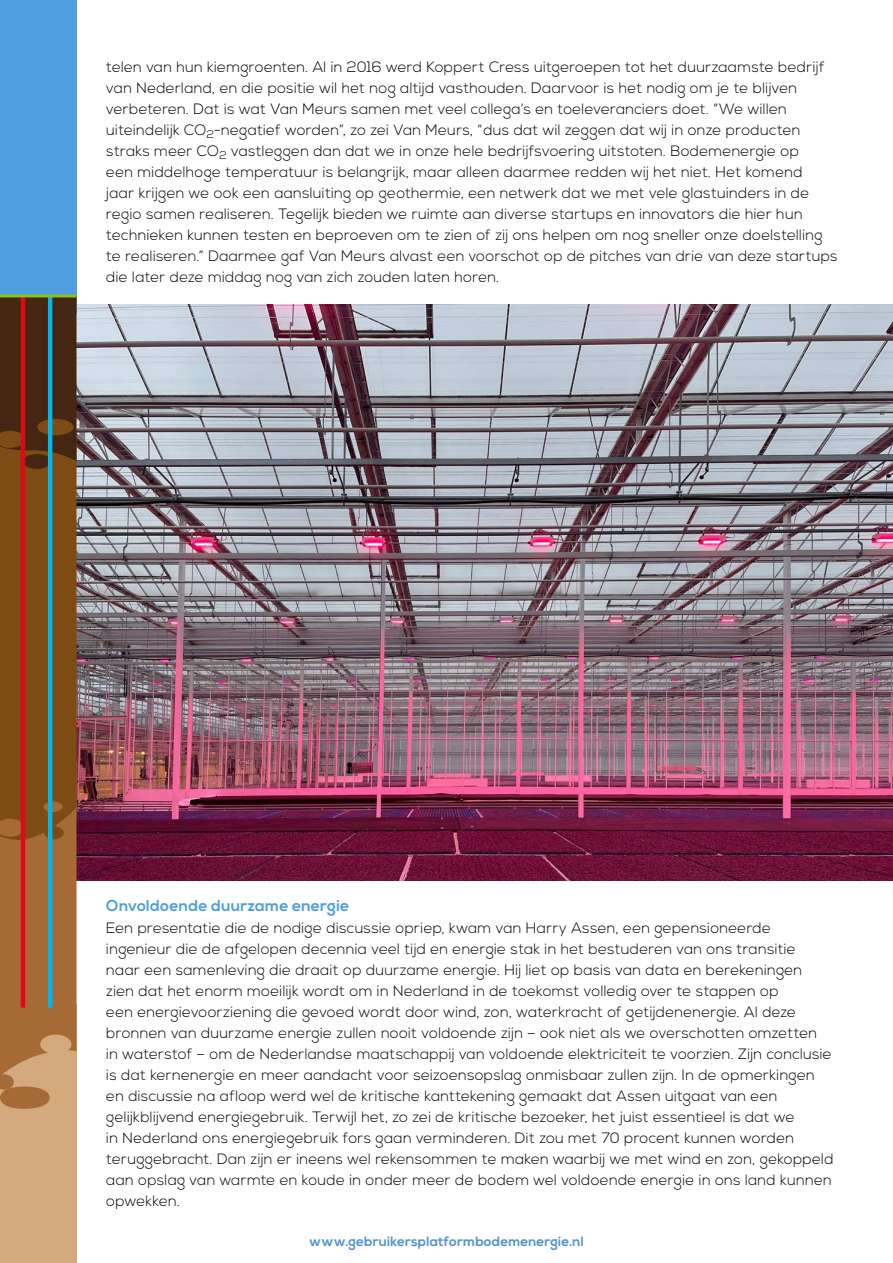
<style>
.page{position:relative;width:893px;height:1263px;background:#fff}
.page>*{position:absolute;margin:0;border:0;box-sizing:border-box;transform-origin:0 0}
.t1{font:700 15.75px "Nexa";letter-spacing:.015em;color:#4f9ede}
.t2{font:300 15px/21px "Nexa";letter-spacing:.015em;color:#000}
.t3{font:700 13.5px "Nexa";letter-spacing:.01em;color:#5392cd}
</style>
<div class="page">
<img style="left:77px;top:304px;width:816px;height:577px">
<div style="left:0;top:1004px;width:77px;height:259px;background:#d4a97d"></div>
<div style="left:0;top:0;width:77px;height:313px;background:#4f9ede"></div>
<svg style="left:0;top:297px;width:77px;height:793px;background:#825123"></svg>
<div style="left:40px;top:1035px;width:31px;height:19px;background:#d4a97d;border-radius:50%"></div>
<div style="left:23px;top:454px;width:28px;height:15px;background:#452612;border-radius:50%"></div>
<div style="left:0;top:1086px;width:50px;height:23px;background:#a56a35;border-radius:50%"></div>
<hr style="left:21px;top:296px;width:4px;height:711px;background:#e30613">
<hr style="left:48px;top:296px;width:4px;height:711px;background:#00b6ed">
<hr style="left:0;top:294px;width:77px;height:3px;background:#8ebf22">
<p class="t2" style="left:106px;top:57px;width:733px">telen van hun kiemgroenten. Al in 2016 werd Koppert Cress uitgeroepen tot het duurzaamste bedrijf van Nederland, en die positie wil het nog altijd vasthouden. Daarvoor is het nodig om je te blijven verbeteren. Dat is wat Van Meurs samen met veel collega’s en toeleveranciers doet. “We willen uiteindelijk CO<sub>2</sub>-negatief worden”, zo zei Van Meurs, “dus dat wil zeggen dat wij in onze producten straks meer CO<sub>2</sub> vastleggen dan dat we in onze hele bedrijfsvoering uitstoten. Bodemenergie op<br>een middelhoge temperatuur is belangrijk, maar alleen daarmee redden wij het niet. Het komend<br>jaar krijgen we ook een aansluiting op geothermie, een netwerk dat we met vele glastuinders in de regio samen realiseren. Tegelijk bieden we ruimte aan diverse startups en innovators die hier hun technieken kunnen testen en beproeven om te zien of zij ons helpen om nog sneller onze doelstelling te realiseren.” Daarmee gaf Van Meurs alvast een voorschot op de pitches van drie van deze startups die later deze middag nog van zich zouden laten horen.</p>
<p class="t1" style="left:106px;top:896px;width:245px">Onvoldoende duurzame energie</p>
<p class="t2" style="left:106px;top:918px;width:729px">Een presentatie die de nodige discussie opriep, kwam van Harry Assen, een gepensioneerde ingenieur die de afgelopen decennia veel tijd en energie stak in het bestuderen van ons transitie<br>naar een samenleving die draait op duurzame energie. Hij liet op basis van data en berekeningen zien dat het enorm moeilijk wordt om in Nederland in de toekomst volledig over te stappen op<br>een energievoorziening die gevoed wordt door wind, zon, waterkracht of getijdenenergie. Al deze bronnen van duurzame energie zullen nooit voldoende zijn – ook niet als we overschotten omzetten<br>in waterstof – om de Nederlandse maatschappij van voldoende elektriciteit te voorzien. Zijn conclusie is dat kernenergie en meer aandacht voor seizoensopslag onmisbaar zullen zijn. In de opmerkingen en discussie na afloop werd wel de kritische kanttekening gemaakt dat Assen uitgaat van een gelijkblijvend energiegebruik. Terwijl het, zo zei de kritische bezoeker, het juist essentieel is dat we<br>in Nederland ons energiegebruik fors gaan verminderen. Dit zou met 70 procent kunnen worden teruggebracht. Dan zijn er ineens wel rekensommen te maken waarbij we met wind en zon, gekoppeld aan opslag van warmte en koude in onder meer de bodem wel voldoende energie in ons land kunnen opwekken.</p>
<p class="t3" style="left:309px;top:1234px;width:276px">www.gebruikersplatformbodemenergie.nl</p>
</div>
